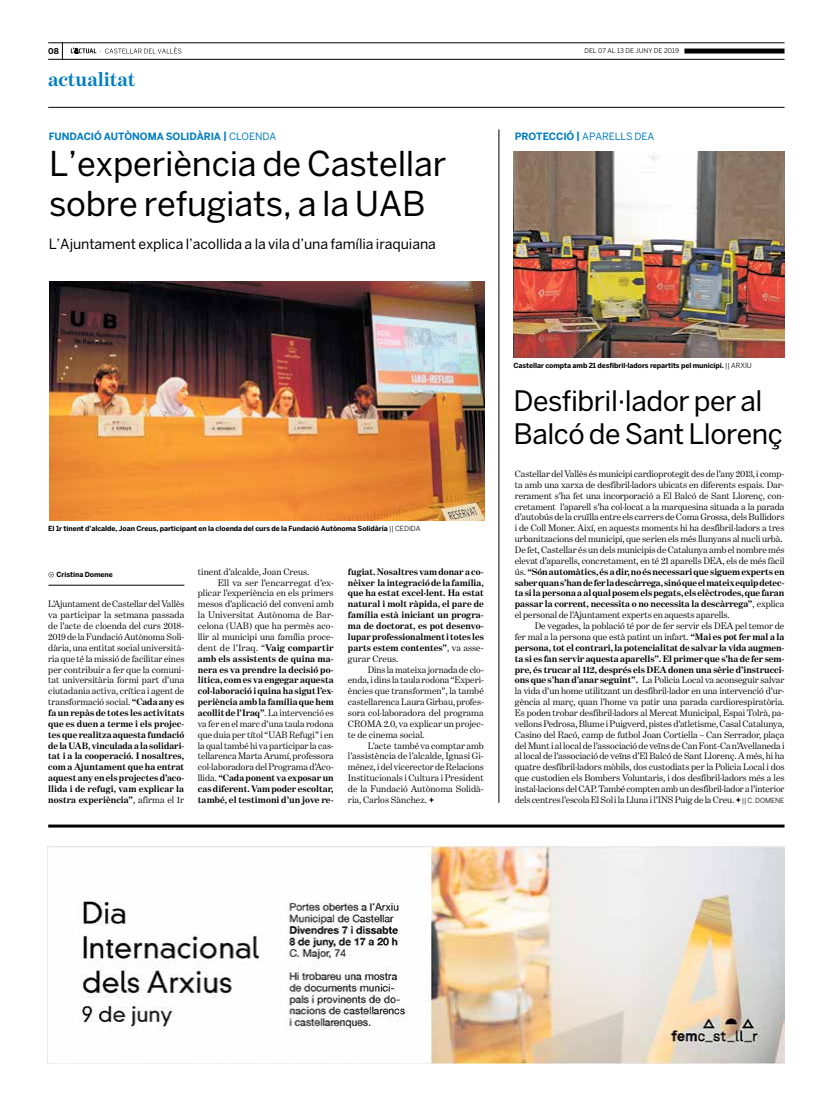
<style>
.page{position:relative;width:820px;height:1106px;background:#fff}
.page>*{position:absolute;margin:0;border:0;box-sizing:border-box;transform-origin:0 0}
.t1{font:34px/40px "Benton Sans";letter-spacing:-.005em;color:#000}
.t2{font:28px/33px "Benton Sans";letter-spacing:-.015em;color:#000}
.t3{font:700 20px "Benton Modern One";letter-spacing:-.005em;color:#007ec1}
.t4{font:14px "Benton Sans";letter-spacing:-.005em;color:#000}
.t5{font:700 10px "Benton Sans";letter-spacing:-.01em;color:#007ec1}
.t6{font:10px "Benton Sans";letter-spacing:-.005em;color:#007ec1}
.t7{font:9.5px/10.9px "Benton Modern One";letter-spacing:-.005em;color:#000;text-align:justify}
.t8{font:700 9.5px/10.9px "Benton Modern One";color:#000;text-align:justify}
.t9{font:9.5px "Benton Modern One";letter-spacing:.015em;color:#000}
.t10{font:700 8px "Benton Sans";color:#000}
.t11{font:700 7px "Benton Sans";letter-spacing:-.01em;color:#000}
.t12{font:6.5px "Benton Sans";letter-spacing:.005em;color:#000}
.s1{font-weight:400}
.s2{font-weight:700}
.s3{font-family:"Benton Sans";font-size:7px}
</style>
<div class="page">
<svg style="left:62px;top:44px;width:1px;height:15px"></svg>
<hr style="left:48px;top:107px;width:736px;height:1px;background:#000">
<hr style="left:48px;top:43px;width:736px;height:1px;background:#000">
<hr style="left:48px;top:59px;width:736px;height:1px;background:#000">
<div style="left:684px;top:49px;width:100px;height:5px;background:#000"></div>
<svg style="left:71px;top:47px;width:110px;height:7px"></svg>
<hr style="left:48px;top:824px;width:736px;height:3px;background:#000">
<img style="left:49px;top:281px;width:435px;height:239px">
<svg style="left:429px;top:797px;width:5px;height:5px"></svg>
<svg style="left:48px;top:572px;width:6px;height:5px"></svg>
<hr style="left:48px;top:585px;width:136px;height:1px;background:#000">
<hr style="left:498px;top:129px;width:1px;height:673px;background:#000">
<svg style="left:735px;top:797px;width:5px;height:5px"></svg>
<img style="left:513px;top:151px;width:271px;height:206px">
<img style="left:48px;top:846px;width:735px;height:217px">
<p class="t10" style="left:48px;top:46px;width:12px">08</p>
<p class="t12" style="left:584px;top:47px;width:96px">DEL 07 AL 13 DE JUNY DE 2019</p>
<h3 class="t3" style="left:48px;top:68px;width:89px">actualitat</h3>
<p class="t5" style="left:49px;top:131px;width:29px">fundac</p>
<p class="t5" style="left:91px;top:131px;width:21px">ió aut</p>
<p class="t5" style="left:124px;top:131px;width:25px">ònoma</p>
<p class="t5" style="left:166px;top:131px;width:8px">sol</p>
<p class="t5" style="left:186px;top:131px;width:51px">idària |<span class="s1">clo</span></p>
<p class="t6" style="left:249px;top:131px;width:21px">enda</p>
<h1 class="t1" style="left:49px;top:143px;width:399px">L’experiència de Castellar sobre refugiats, a la UAB</h1>
<h3 class="t4" style="left:49px;top:235px;width:388px">L’Ajuntament explica l’acollida a la vila d’una família iraquiana</h3>
<p class="t5" style="left:514px;top:131px;width:8px">protecc</p>
<p class="t5" style="left:563px;top:131px;width:27px">ió | <span class="s1">apa</span></p>
<p class="t6" style="left:602px;top:131px;width:52px">rells dea</p>
<p class="t11" style="left:48px;top:524px;width:373px">El 1r tinent d’alcalde, Joan Creus, participant en la cloenda del curs de la Fundació Autònoma Solidària <span class="s1">|| C EDIDA</span></p>
<p class="t11" style="left:57px;top:570px;width:58px">Cristina Domene</p>
<p class="t7" style="left:48px;top:598px;width:138px">L’Ajuntament de Castellar del Vallès va participar la setmana passada de l’acte de cloenda del curs 2018- 2019 de la Fundació Autònoma Soli&shy;dària, una entitat social università&shy;ria que té la missió de facilitar eines per contribuir a fer que la comuni&shy;tat universitària formi part d’una ciutadania activa, crítica i agent de transformació social. <span class="s2">“Cada any es fa un repàs de totes les activitats que es duen a terme i els projec&shy;tes que realitza aquesta fundació de la UAB, vinculada a la solidari&shy;tat i a la cooperació. I nosaltres, com a Ajuntament que ha entrat aquest any en els projectes d’aco&shy;llida i de refugi, vam explicar la nostra experiència”</span>, afirma el 1r</p>
<p class="t7" style="left:198px;top:566px;width:113px">tinent d’alcalde, Joan Creus.</p>
<p class="t7" style="left:217px;top:577px;width:117px">Ell va ser l’encarregat d’ex-</p>
<p class="t7" style="left:198px;top:588px;width:137px">plicar l’experiència en els primers</p>
<p class="t7" style="left:198px;top:598px;width:137px">mesos d’aplicació del conveni amb</p>
<p class="t7" style="left:198px;top:609px;width:137px">la Universitat Autònoma de Bar-</p>
<p class="t7" style="left:198px;top:620px;width:137px">celona (UAB) que ha permès aco-</p>
<p class="t7" style="left:198px;top:631px;width:137px">llir al municipi una família proce-</p>
<p class="t9" style="left:198px;top:642px;width:137px">dent de l’Iraq. “<span class="s2">Vaig compartir</span></p>
<p class="t8" style="left:198px;top:653px;width:137px">amb els assistents de quina ma-</p>
<p class="t8" style="left:198px;top:663px;width:137px">nera es va prendre la decisió po-</p>
<p class="t8" style="left:198px;top:674px;width:137px">lítica, com es va engegar aquesta</p>
<p class="t8" style="left:198px;top:685px;width:137px">col·laboració i quina ha sigut l’ex-</p>
<p class="t8" style="left:198px;top:696px;width:137px">periència amb la família que hem</p>
<p class="t8" style="left:198px;top:707px;width:137px">acollit de l’Iraq”<span class="s1">. La intervenció es</span></p>
<p class="t7" style="left:198px;top:718px;width:137px">va fer en el marc d’una taula rodona</p>
<p class="t7" style="left:198px;top:729px;width:137px">que duia per títol “UAB Refugi” i en</p>
<p class="t7" style="left:198px;top:739px;width:137px">la qual també hi va participar la cas-</p>
<p class="t7" style="left:198px;top:750px;width:137px">tellarenca Marta Arumí, professora</p>
<p class="t7" style="left:198px;top:761px;width:137px">col·laboradora del Programa d’Aco-</p>
<p class="t8" style="left:198px;top:772px;width:137px"><span class="s1">llida.</span> “Cada ponent va exposar un</p>
<p class="t8" style="left:198px;top:783px;width:137px">cas diferent. Vam poder escoltar,</p>
<p class="t8" style="left:198px;top:794px;width:137px">també, el testimoni d’un jove re-</p>
<p class="t8" style="left:348px;top:566px;width:137px">fugiat. Nosaltres vam donar a co&shy;nèixer la integració de la família, que ha estat excel·lent. Ha estat natural i molt ràpida, el pare de família està iniciant un progra&shy;ma de doctorat, es pot desenvo&shy;lupar professionalment i totes les parts estem contentes”<span class="s1">, va asse&shy;gurar Creus.</span></p>
<p class="t7" style="left:348px;top:663px;width:137px;text-indent:20px">Dins la mateixa jornada de clo&shy;enda, i dins la taula rodona “Experi&shy;ències que transformen”, la també castellarenca Laura Girbau, profes&shy;sora col·laboradora del programa CROMA 2.0, va explicar un projec&shy;te de cinema social.</p>
<p class="t7" style="left:348px;top:739px;width:137px;text-indent:20px">L’acte també va comptar amb l’assistència de l’alcalde, Ignasi Gi&shy;ménez, i del vicerector de Relacions Institucionals i Cultura i President de la Fundació Autònoma Solidà&shy;ria, Carlos Sànchez.</p>
<p class="t11" style="left:513px;top:361px;width:239px">Castellar compta amb 21 desfibril·ladors repartits pel municipi. <span class="s1">|| ARXIU</span></p>
<h2 class="t2" style="left:513px;top:384px;width:271px">Desfibril·lador per al<br>Balcó de Sant Llorenç</h2>
<p class="t7" style="left:514px;top:468px;width:271px;text-align:left">Castellar del Vallès és municipi cardioprotegit des de l’any 2013, i comp&shy;ta amb una xarxa de desfibril·ladors ubicats en diferents espais. Dar&shy;rerament s’ha fet una incorporació a El Balcó de Sant Llorenç, con&shy;cretament l’aparell s’ha col·locat a la marquesina situada a la parada d’autobús de la cruïlla entre els carrers de Coma Grossa, dels Bullidors i de Coll Moner. Així, en aquests moments hi ha desfibril·ladors a tres urbanitzacions del municipi, que serien els més llunyans al nucli urbà.<br>De fet, Castellar és un dels municipis de Catalunya amb el nombre més elevat d’aparells, concretament, en té 21 aparells DEA, els de més fàcil ús. <span class="s2">“Són automàtics, és a dir, no és necessari que siguem experts en saber quan s’han de fer la descàrrega, sinó que el mateix equip detec&shy;ta si la persona a al qual posem els pegats, els elèctrodes, que faran passar la corrent, necessita o no necessita la descàrrega”</span>, explica el personal de l’Ajuntament experts en aquests aparells.</p>
<p class="t7" style="left:514px;top:620px;width:271px;text-indent:20px">De vegades, la població té por de fer servir els DEA pel temor de fer mal a la persona que està patint un infart. <span class="s2">“Mai es pot fer mal a la persona, tot el contrari, la potencialitat de salvar la vida augmen&shy;ta si es fan servir aquesta aparells”. El primer que s’ha de fer sem&shy;pre, és trucar al 112, després els DEA donen una sèrie d’instrucci&shy;ons que s’han d’anar seguint”.</span> La Policia Local va aconseguir salvar la vida d’un home utilitzant un desfibril·lador en una intervenció d’ur&shy;gència al març, quan l’home va patir una parada cardiorespiratòria.<br>Es poden trobar desfibril·ladors al Mercat Municipal, Espai Tolrà, pa&shy;vellons Pedrosa, Blume i Puigverd, pistes d’atletisme, Casal Catalunya, Casino del Racó, camp de futbol Joan Cortiella – Can Serrador, plaça del Munt i al local de l’associació de veïns de Can Font-Ca n’Avellaneda i al local de l’associació de veïns d’El Balcó de Sant Llorenç. A més, hi ha quatre desfibril·ladors mòbils, dos custodiats per la Policia Local i dos que custodien els Bombers Voluntaris, i dos desfibril·ladors més a les instal·lacions del CAP. També compten amb un desfibril·lador a l’interior dels centres l’escola El Sol i la Lluna i l’INS Puig de la Creu. <span class="s3">|| C . DOMENE</span></p>
</div>
